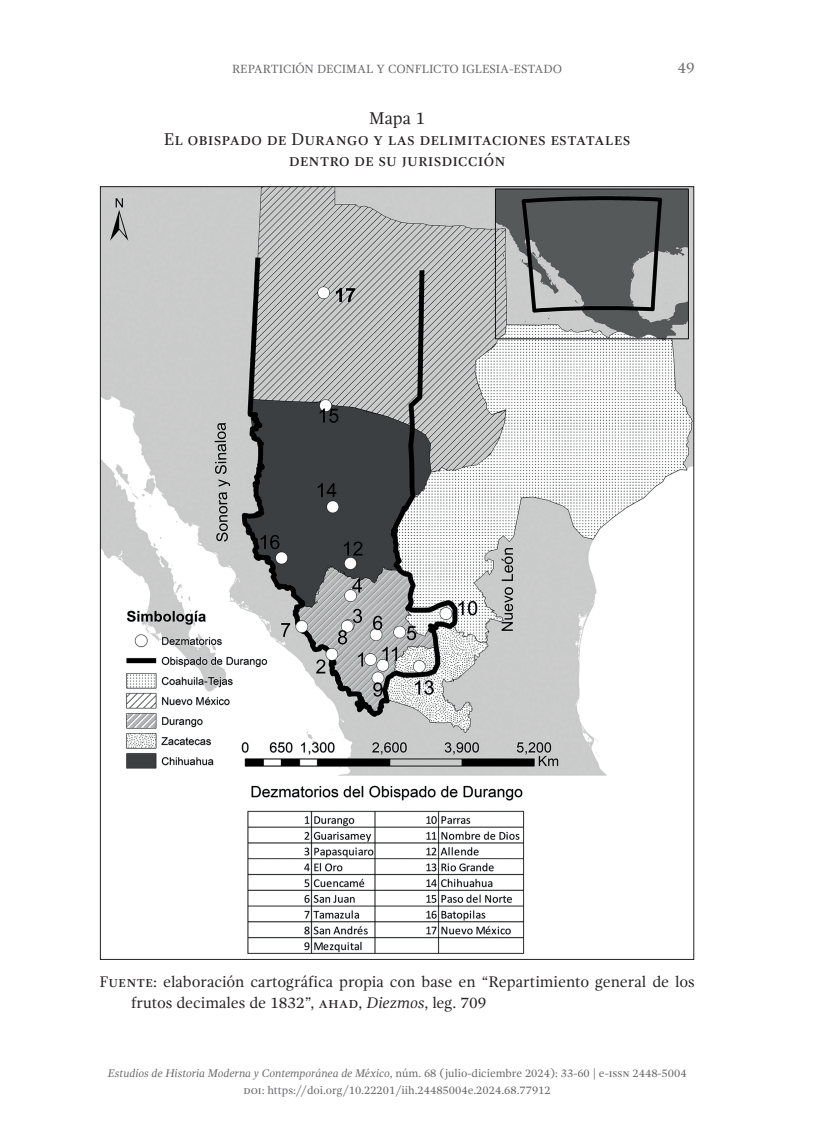
<style>
.page{position:relative;width:819px;height:1141px;background:#fff}
.page>*{position:absolute;margin:0;border:0;box-sizing:border-box;transform-origin:0 0}
.t1{font:17.5px/21px "Gandhi Serif";color:#231f20;text-align:center}
.t2{font:15.75px/21px "Gandhi Serif";color:#231f20}
.t3{font:15.75px "Gandhi Serif";color:#6c6d70}
.t4{font:12.25px "Gandhi Serif";color:#636366}
.t5{font:11.38px/17.5px "Gandhi Serif";color:#636366;text-align:center}
.s1{font-style:italic}
</style>
<div class="page">
<img style="left:102px;top:188px;width:590px;height:766px">
<p class="t4" style="left:232px;top:62px;width:331px">REPARTICIÓN DECIMAL Y CONFLICTO IGLESIA-ESTADO</p>
<h2 class="t3" style="left:677px;top:59px;width:19px">49</h2>
<h1 class="t1" style="left:164px;top:107px;width:468px">Mapa 1<br>El obispado de Durango y las delimitaciones estatales dentro de su jurisdicción</h1>
<h2 class="t2" style="left:131px;top:971px;width:565px;text-indent:-32px">Fuente: elaboración cartográfica propia con base en “Repartimiento general de los frutos decimales de 1832”, ahad, <span class="s1">Diezmos</span>, leg. 709</h2>
<p class="t5" style="left:108px;top:1064px;width:580px"><span class="s1">Estudios de Historia Moderna y Contemporánea de México</span>, núm. 68 (julio-diciembre 2024): 33-60 | e-issn 2448-5004 doi: https://doi.org/10.22201/iih.24485004e.2024.68.77912</p>
</div>
